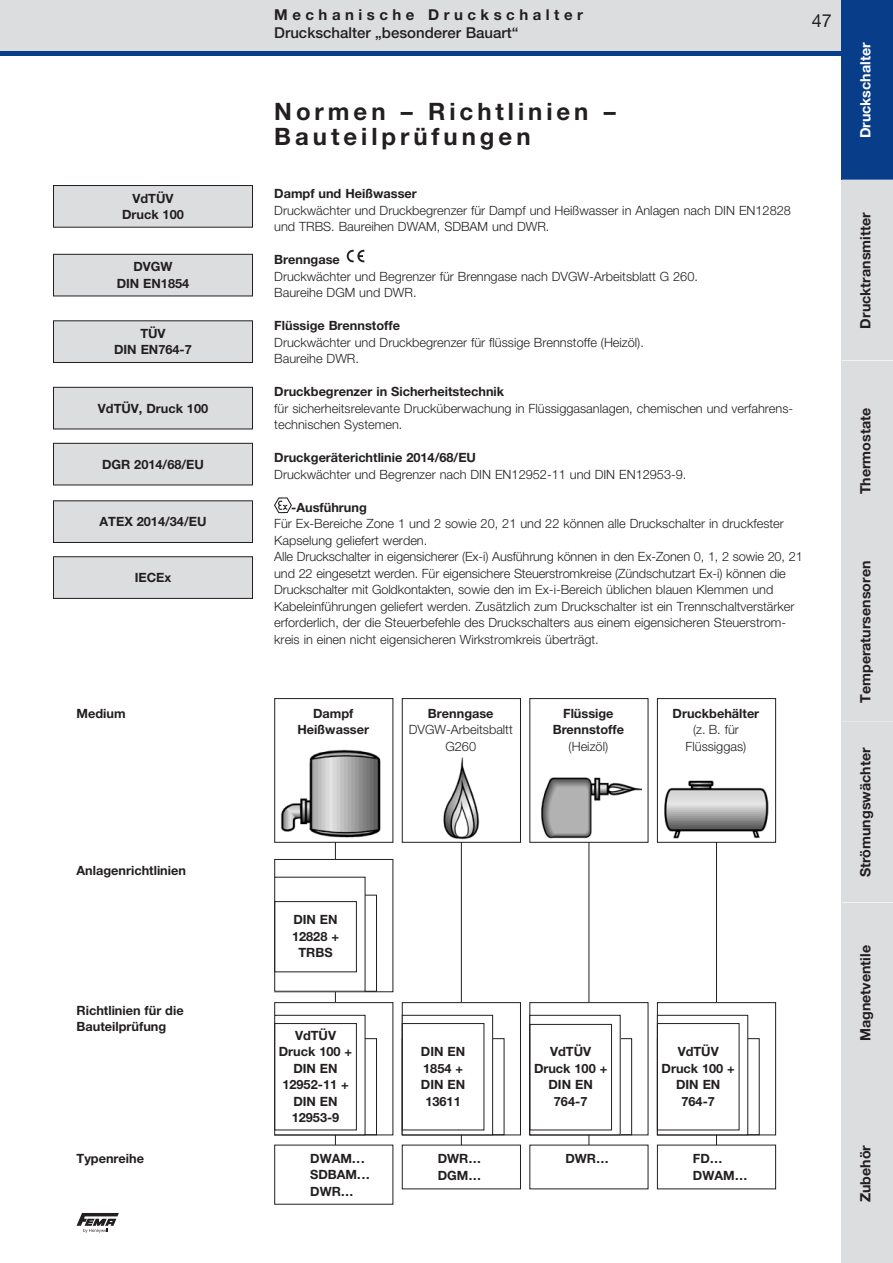
<style>
.page{position:relative;width:893px;height:1263px;background:#fff}
.page>*{position:absolute;margin:0;border:0;box-sizing:border-box;transform-origin:0 0}
.t1{font:700 24px/25.5px "Helvetica Neue LT Pro";letter-spacing:.165em;color:#231f20}
.t2{font:18px "Helvetica Neue LT Pro";color:#231f20}
.t3{font:500 15px "Helvetica Neue LT Pro";color:#231f20}
.t4{font:700 15px "Helvetica Neue LT Pro";letter-spacing:.3em;color:#231f20}
.t5{font:700 14.25px "Helvetica Neue LT Pro";color:#231f20}
.t6{font:700 14.25px "Helvetica Neue LT Pro";color:#fff}
.t7{font:300 12.75px/16.5px "Helvetica Neue LT Pro";color:#231f20}
.t8{font:700 12.75px/16.5px "Helvetica Neue LT Pro";color:#231f20;text-align:center}
</style>
<div class="page">
<div style="left:0;top:0;width:842px;height:51px;background:#dcdddf"></div>
<div style="left:842px;top:0;width:51px;height:180px;background:#083e89"></div>
<div style="left:842px;top:180px;width:51px;height:181px;background:#dcdddf"></div>
<hr style="left:842px;top:360px;width:51px;height:2px;background:#fff">
<div style="left:842px;top:361px;width:51px;height:180px;background:#dcdddf"></div>
<div style="left:842px;top:542px;width:51px;height:180px;background:#dcdddf"></div>
<div style="left:842px;top:722px;width:51px;height:181px;background:#dcdddf"></div>
<hr style="left:842px;top:902px;width:51px;height:2px;background:#fff">
<div style="left:842px;top:903px;width:51px;height:180px;background:#dcdddf"></div>
<img style="left:346px;top:250px;width:19px;height:13px">
<img style="left:274px;top:497px;width:18px;height:16px">
<div style="left:54px;top:186px;width:198px;height:41px;background:#dcdddf"></div>
<div style="left:53px;top:185px;width:200px;height:43px;border:1px solid #231f20"></div>
<div style="left:54px;top:254px;width:198px;height:42px;background:#dcdddf"></div>
<div style="left:53px;top:254px;width:200px;height:42px;border:1px solid #231f20"></div>
<div style="left:54px;top:321px;width:198px;height:41px;background:#dcdddf"></div>
<div style="left:53px;top:320px;width:200px;height:43px;border:1px solid #231f20"></div>
<div style="left:54px;top:387px;width:198px;height:42px;background:#dcdddf"></div>
<div style="left:53px;top:387px;width:200px;height:42px;border:1px solid #231f20"></div>
<div style="left:54px;top:443px;width:198px;height:42px;background:#dcdddf"></div>
<div style="left:53px;top:443px;width:200px;height:42px;border:1px solid #231f20"></div>
<div style="left:54px;top:501px;width:198px;height:41px;background:#dcdddf"></div>
<div style="left:53px;top:500px;width:200px;height:43px;border:1px solid #231f20"></div>
<div style="left:54px;top:557px;width:198px;height:41px;background:#dcdddf"></div>
<div style="left:53px;top:556px;width:200px;height:43px;border:1px solid #231f20"></div>
<hr style="left:335px;top:841px;width:1px;height:306px;background:#231f20">
<hr style="left:461px;top:841px;width:1px;height:306px;background:#231f20">
<hr style="left:588px;top:841px;width:1px;height:306px;background:#231f20">
<hr style="left:716px;top:841px;width:1px;height:306px;background:#231f20">
<img style="left:280px;top:749px;width:101px;height:89px">
<div style="left:274px;top:698px;width:119px;height:145px;border:1px solid #231f20"></div>
<div style="left:275px;top:859px;width:118px;height:133px;background:#fff"></div>
<div style="left:274px;top:859px;width:119px;height:133px;border:1px solid #231f20"></div>
<div style="left:275px;top:1003px;width:118px;height:132px;background:#fff"></div>
<div style="left:274px;top:1002px;width:119px;height:133px;border:1px solid #231f20"></div>
<div style="left:274px;top:1145px;width:119px;height:60px;border:1px solid #231f20"></div>
<div style="left:402px;top:1003px;width:118px;height:132px;background:#fff"></div>
<div style="left:402px;top:1002px;width:119px;height:133px;border:1px solid #231f20"></div>
<div style="left:530px;top:1003px;width:118px;height:132px;background:#fff"></div>
<div style="left:529px;top:1002px;width:119px;height:133px;border:1px solid #231f20"></div>
<div style="left:657px;top:1003px;width:119px;height:132px;background:#fff"></div>
<div style="left:657px;top:1002px;width:119px;height:133px;border:1px solid #231f20"></div>
<img style="left:443px;top:757px;width:37px;height:83px">
<div style="left:402px;top:698px;width:119px;height:145px;border:1px solid #231f20"></div>
<img style="left:541px;top:777px;width:100px;height:62px">
<div style="left:529px;top:698px;width:119px;height:145px;border:1px solid #231f20"></div>
<img style="left:664px;top:780px;width:105px;height:59px">
<div style="left:657px;top:698px;width:119px;height:145px;border:1px solid #231f20"></div>
<div style="left:274px;top:895px;width:103px;height:97px;border:1px solid #231f20"></div>
<div style="left:275px;top:877px;width:90px;height:114px;background:#fff"></div>
<div style="left:274px;top:877px;width:91px;height:115px;border:1px solid #231f20"></div>
<div style="left:274px;top:901px;width:83px;height:71px;border:1px solid #231f20"></div>
<div style="left:274px;top:1038px;width:103px;height:97px;border:1px solid #231f20"></div>
<div style="left:275px;top:1015px;width:90px;height:120px;background:#fff"></div>
<div style="left:274px;top:1015px;width:91px;height:120px;border:1px solid #231f20"></div>
<div style="left:274px;top:1023px;width:83px;height:107px;border:1px solid #231f20"></div>
<div style="left:402px;top:1015px;width:91px;height:120px;border:1px solid #231f20"></div>
<div style="left:402px;top:1023px;width:82px;height:107px;border:1px solid #231f20"></div>
<div style="left:529px;top:1038px;width:103px;height:97px;border:1px solid #231f20"></div>
<div style="left:530px;top:1015px;width:90px;height:120px;background:#fff"></div>
<div style="left:529px;top:1015px;width:92px;height:120px;border:1px solid #231f20"></div>
<div style="left:529px;top:1024px;width:83px;height:106px;border:1px solid #231f20"></div>
<div style="left:657px;top:1015px;width:91px;height:120px;border:1px solid #231f20"></div>
<div style="left:657px;top:1023px;width:82px;height:107px;border:1px solid #231f20"></div>
<div style="left:842px;top:1084px;width:51px;height:179px;background:#dcdddf"></div>
<hr style="left:0;top:51px;width:842px;height:4px;background:#083e89">
<svg style="left:77px;top:1213px;width:42px;height:20px"></svg>
<p class="t8" style="left:122px;top:190px;width:63px">VdTÜV<br>Druck 100</p>
<p class="t8" style="left:117px;top:258px;width:74px">DVGW<br>DIN EN1854</p>
<p class="t8" style="left:114px;top:325px;width:79px">TÜV<br>DIN EN764-7</p>
<p class="t8" style="left:98px;top:400px;width:112px">VdTÜV, Druck 100</p>
<p class="t8" style="left:102px;top:456px;width:103px">DGR 2014/68/EU</p>
<p class="t8" style="left:100px;top:513px;width:108px">ATEX 2014/34/EU</p>
<p class="t8" style="left:135px;top:569px;width:38px">IECEx</p>
<p class="t8" style="left:77px;top:705px;width:51px">Medium</p>
<p class="t4" style="left:274px;top:5px;width:310px">Mechanische Druckschalter</p>
<p class="t3" style="left:274px;top:24px;width:246px">Druckschalter „besonderer Bauart“</p>
<h2 class="t2" style="left:812px;top:10px;width:22px">47</h2>
<h1 class="t1" style="left:274px;top:98px;width:343px">Normen – Richtlinien –<br>Bauteilprüfungen</h1>
<p class="t8" style="left:274px;top:185px;width:144px">Dampf und Heißwasser</p>
<p class="t7" style="left:274px;top:201px;width:518px">Druckwächter und Druckbegrenzer für Dampf und Heißwasser in Anlagen nach DIN EN12828 und TRBS. Baureihen DWAM, SDBAM und DWR.</p>
<p class="t8" style="left:274px;top:251px;width:67px">Brenngase</p>
<p class="t7" style="left:274px;top:267px;width:425px">Druckwächter und Begrenzer für Brenngase nach DVGW-Arbeitsblatt G 260.<br>Baureihe DGM und DWR.</p>
<p class="t8" style="left:274px;top:317px;width:127px">Flüssige Brennstoffe</p>
<p class="t7" style="left:274px;top:333px;width:371px">Druckwächter und Druckbegrenzer für flüssige Brennstoffe (Heizöl).<br>Baureihe DWR.</p>
<p class="t8" style="left:274px;top:383px;width:231px">Druckbegrenzer in Sicherheitstechnik</p>
<p class="t7" style="left:274px;top:399px;width:520px">für sicherheitsrelevante Drucküberwachung in Flüssiggasanlagen, chemischen und verfahrens&shy;technischen Systemen.</p>
<p class="t8" style="left:274px;top:449px;width:203px">Druckgeräterichtlinie 2014/68/EU</p>
<p class="t7" style="left:274px;top:465px;width:414px">Druckwächter und Begrenzer nach DIN EN12952-11 und DIN EN12953-9.</p>
<p class="t8" style="left:291px;top:498px;width:77px">-Ausführung</p>
<p class="t7" style="left:274px;top:515px;width:530px">Für Ex-Bereiche Zone 1 und 2 sowie 20, 21 und 22 können alle Druckschalter in druckfester Kapselung geliefert werden.<br>Alle Druckschalter in eigensicherer (Ex-i) Ausführung können in den Ex-Zonen 0, 1, 2 sowie 20, 21 und 22 eingesetzt werden. Für eigensichere Steuerstromkreise (Zündschutzart Ex-i) können die Druckschalter mit Goldkontakten, sowie den im Ex-i-Bereich üblichen blauen Klemmen und Kabeleinführungen geliefert werden. Zusätzlich zum Druckschalter ist ein Trennschaltverstärker erforderlich, der die Steuerbefehle des Druckschalters aus einem eigensicheren Steuerstrom&shy;kreis in einen nicht eigensicheren Wirkstromkreis überträgt.</p>
<p class="t8" style="left:297px;top:705px;width:73px">Dampf<br>Heißwasser</p>
<p class="t8" style="left:428px;top:705px;width:67px">Brenngase</p>
<p class="t7" style="left:409px;top:721px;width:106px;text-align:center">DVGW-Arbeitsbaltt<br>G260</p>
<p class="t8" style="left:553px;top:705px;width:73px">Flüssige<br>Brennstoffe</p>
<p class="t7" style="left:569px;top:738px;width:41px">(Heizöl)</p>
<p class="t8" style="left:673px;top:705px;width:88px">Druckbehälter</p>
<p class="t7" style="left:686px;top:721px;width:62px;text-align:center">(z. B. für<br>Flüssiggas)</p>
<p class="t8" style="left:77px;top:861px;width:111px">Anlagenrichtlinien</p>
<p class="t8" style="left:77px;top:1002px;width:109px;text-align:left">Richtlinien für die<br>Bauteilprüfung</p>
<p class="t8" style="left:292px;top:911px;width:48px">DIN EN<br>12828 +<br>TRBS</p>
<p class="t8" style="left:279px;top:1026px;width:75px">VdTÜV<br>Druck 100 +<br>DIN EN<br>12952-11 +<br>DIN EN<br>12953-9</p>
<p class="t8" style="left:421px;top:1043px;width:46px">DIN EN<br>1854 +<br>DIN EN<br>13611</p>
<p class="t8" style="left:534px;top:1043px;width:75px">VdTÜV<br>Druck 100 +<br>DIN EN<br>764-7</p>
<p class="t8" style="left:662px;top:1043px;width:75px">VdTÜV<br>Druck 100 +<br>DIN EN<br>764-7</p>
<p class="t8" style="left:77px;top:1150px;width:69px">Typenreihe</p>
<p class="t8" style="left:310px;top:1149px;width:61px;text-align:left">DWAM...<br>SDBAM...<br>DWR…</p>
<p class="t8" style="left:438px;top:1150px;width:45px;text-align:left">DWR…<br>DGM…</p>
<p class="t8" style="left:565px;top:1150px;width:45px">DWR…</p>
<p class="t8" style="left:693px;top:1150px;width:56px;text-align:left">FD…<br>DWAM…</p>
<p class="t6" style="left:856px;top:138px;width:97px;rotate:-90deg">Druckschalter</p>
<p class="t5" style="left:856px;top:329px;width:118px;rotate:-90deg">Drucktransmitter</p>
<p class="t5" style="left:856px;top:494px;width:88px;rotate:-90deg">Thermostate</p>
<p class="t5" style="left:856px;top:703px;width:144px;rotate:-90deg">Temperatursensoren</p>
<p class="t5" style="left:856px;top:877px;width:131px;rotate:-90deg">Strömungswächter</p>
<p class="t5" style="left:856px;top:1041px;width:98px;rotate:-90deg">Magnetventile</p>
<p class="t5" style="left:856px;top:1202px;width:59px;rotate:-90deg">Zubehör</p>
</div>
